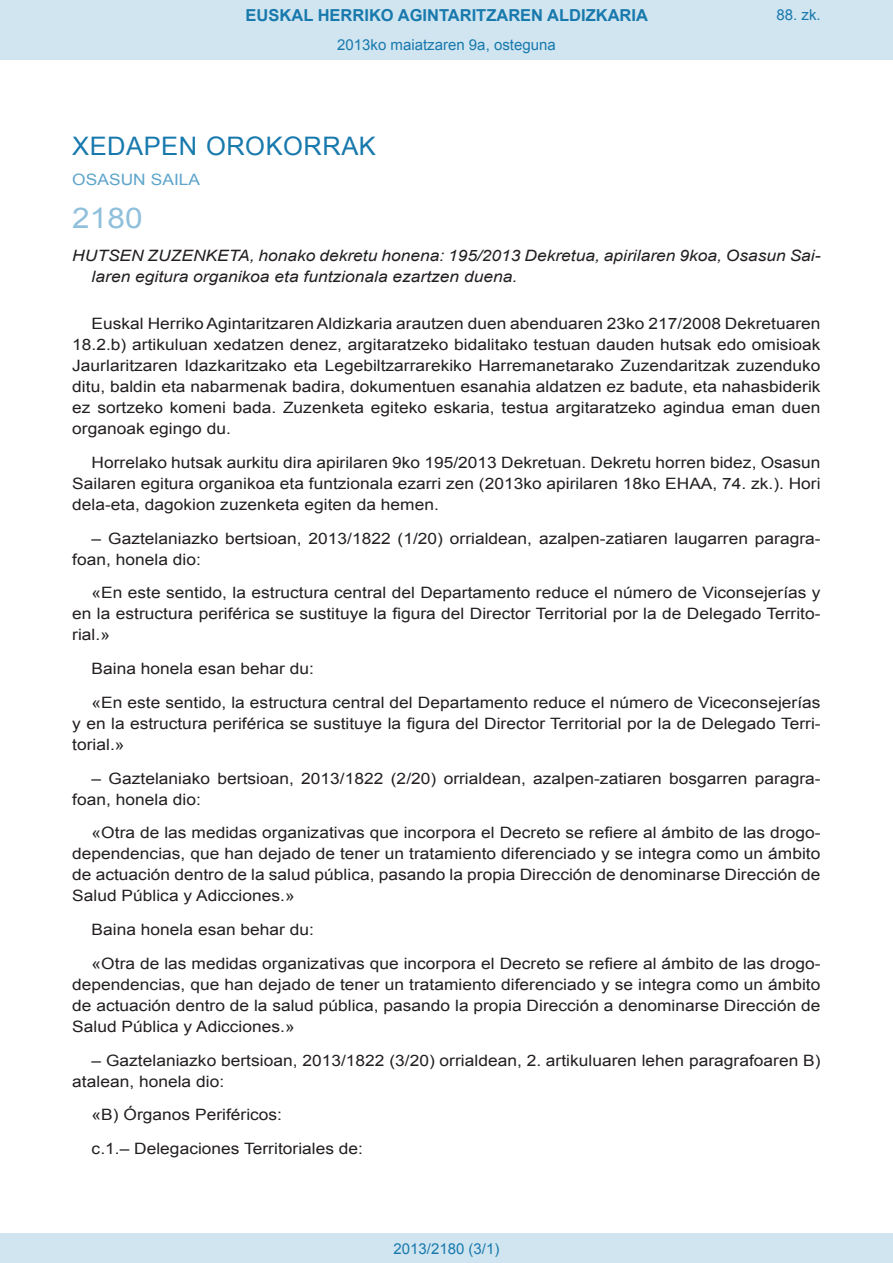
<style>
.page{position:relative;width:893px;height:1263px;background:#fff}
.page>*{position:absolute;margin:0;border:0;box-sizing:border-box;transform-origin:0 0}
.BOPVOrden{font:28.5px "Arial";color:#90c0db;scale:1.11 1}
.BOPVSeccion{font:25.5px "Arial";letter-spacing:.02em;color:#1879ad}
.t1{font:700 16.5px "Arial";color:#1879ad}
.BOPVDetalle{font:15.6px/21px "Arial";color:#231f20;text-align:justify;scale:1.11 1}
.BOPVTitulo{font:italic 15.6px/21px "Arial";color:#231f20;scale:1.11 1}
.BOPVOrganismo{font:15.6px "Arial";letter-spacing:.005em;color:#5ea4ca;scale:1.11 1}
.Paginacion_Centro{font:15px "Arial";color:#1879ad}
</style>
<div class="page">
<div style="left:0;top:0;width:893px;height:60px;background:#d0e5f0"></div>
<div style="left:0;top:1233px;width:893px;height:30px;background:#d0e5f0"></div>
<p class="t1" style="left:246px;top:4px;width:404px">EUSKAL HERRIKO AGINTARITZAREN ALDIZKARIA</p>
<p class="Paginacion_Centro" style="left:337px;top:35px;width:220px">2013ko maiatzaren 9a, osteguna</p>
<p class="Paginacion_Centro" style="left:776px;top:5px;width:46px">88. zk.</p>
<p class="BOPVSeccion" style="left:72px;top:129px;width:305px">XEDAPEN OROKORRAK</p>
<p class="BOPVOrganismo" style="left:72px;top:169px;width:117px">OSASUN SAILA</p>
<p class="BOPVOrden" style="left:72px;top:199px;width:65px">2180</p>
<p class="BOPVTitulo" style="left:92px;top:246px;width:658px;text-indent:-19px">HUTSEN ZUZENKETA, honako dekretu honena: 195/2013 Dekretua, apirilaren 9koa, Osasun Sai&shy;laren egitura organikoa eta funtzionala ezartzen duena.</p>
<p class="BOPVDetalle" style="left:72px;top:313px;width:676px;text-indent:19px">Euskal Herriko Agintaritzaren Aldizkaria arautzen duen abenduaren 23ko 217/2008 Dekretuaren 18.2.b) artikuluan xedatzen denez, argitaratzeko bidalitako testuan dauden hutsak edo omisioak Jaurlaritzaren Idazkaritzako eta Legebiltzarrarekiko Harremanetarako Zuzendaritzak zuzenduko ditu, baldin eta nabarmenak badira, dokumentuen esanahia aldatzen ez badute, eta nahasbiderik ez sortzeko komeni bada. Zuzenketa egiteko eskaria, testua argitaratzeko agindua eman duen organoak egingo du.</p>
<p class="BOPVDetalle" style="left:72px;top:452px;width:676px;text-indent:19px">Horrelako hutsak aurkitu dira apirilaren 9ko 195/2013 Dekretuan. Dekretu horren bidez, Osasun Sailaren egitura organikoa eta funtzionala ezarri zen (2013ko apirilaren 18ko EHAA, 74. zk.). Hori dela-eta, dagokion zuzenketa egiten da hemen.</p>
<p class="BOPVDetalle" style="left:72px;top:528px;width:676px;text-indent:19px">– Gaztelaniazko bertsioan, 2013/1822 (1/20) orrialdean, azalpen-zatiaren laugarren paragra&shy;foan, honela dio:</p>
<p class="BOPVDetalle" style="left:72px;top:582px;width:676px;text-indent:19px">«En este sentido, la estructura central del Departamento reduce el número de Viconsejerías y en la estructura periférica se sustituye la figura del Director Territorial por la de Delegado Territo&shy;rial.»</p>
<p class="BOPVDetalle" style="left:92px;top:658px;width:202px">Baina honela esan behar du:</p>
<p class="BOPVDetalle" style="left:72px;top:692px;width:676px;text-indent:19px">«En este sentido, la estructura central del Departamento reduce el número de Viceconsejerías y en la estructura periférica se sustituye la figura del Director Territorial por la de Delegado Terri&shy;torial.»</p>
<p class="BOPVDetalle" style="left:72px;top:768px;width:676px;text-indent:19px">– Gaztelaniako bertsioan, 2013/1822 (2/20) orrialdean, azalpen-zatiaren bosgarren paragra&shy;foan, honela dio:</p>
<p class="BOPVDetalle" style="left:72px;top:822px;width:676px;text-indent:19px">«Otra de las medidas organizativas que incorpora el Decreto se refiere al ámbito de las drogo&shy;dependencias, que han dejado de tener un tratamiento diferenciado y se integra como un ámbito de actuación dentro de la salud pública, pasando la propia Dirección de denominarse Dirección de Salud Pública y Adicciones.»</p>
<p class="BOPVDetalle" style="left:92px;top:919px;width:202px">Baina honela esan behar du:</p>
<p class="BOPVDetalle" style="left:72px;top:953px;width:676px;text-indent:19px">«Otra de las medidas organizativas que incorpora el Decreto se refiere al ámbito de las drogo&shy;dependencias, que han dejado de tener un tratamiento diferenciado y se integra como un ámbito de actuación dentro de la salud pública, pasando la propia Dirección a denominarse Dirección de Salud Pública y Adicciones.»</p>
<p class="BOPVDetalle" style="left:72px;top:1050px;width:676px;text-indent:19px">– Gaztelaniazko bertsioan, 2013/1822 (3/20) orrialdean, 2. artikuluaren lehen paragrafoaren B) atalean, honela dio:</p>
<p class="BOPVDetalle" style="left:92px;top:1104px;width:173px">«B) Órganos Periféricos:</p>
<p class="BOPVDetalle" style="left:92px;top:1138px;width:246px">c.1.– Delegaciones Territoriales de:</p>
<p class="Paginacion_Centro" style="left:393px;top:1238px;width:107px">2013/2180 (3/1)</p>
</div>
